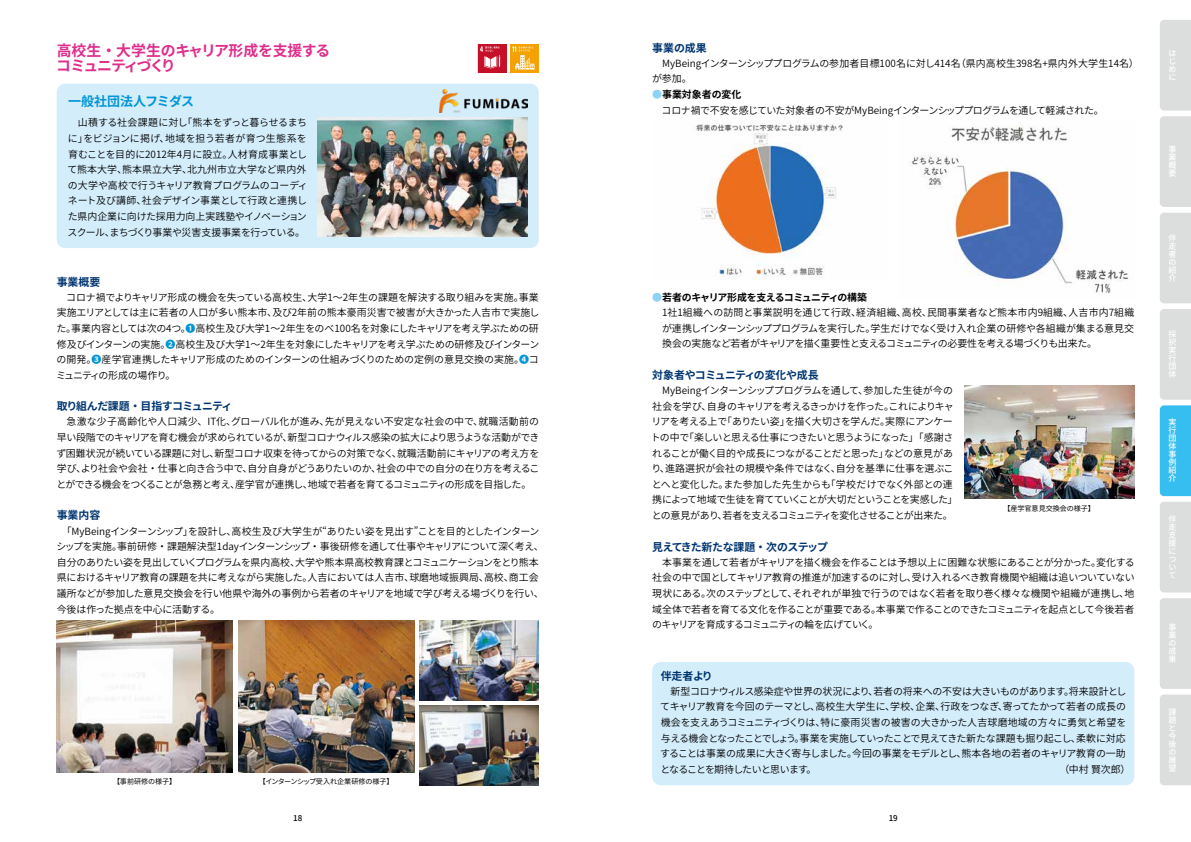
<style>
.page{position:relative;width:1191px;height:842px;background:#fff}
.page>*{position:absolute;margin:0;border:0;box-sizing:border-box;transform-origin:0 0}
.t1{font:700 14.9px/15.6px "Source Han Sans JP";letter-spacing:-.045em;color:#df2e8b}
.t2{font:700 13px "Source Han Sans JP";color:#0095d6}
.t3{font:700 10.9px "Source Han Sans JP";letter-spacing:-.025em;color:#003570}
.t4{font:700 10.9px "Source Han Sans JP";letter-spacing:-.055em;color:#003570}
.t5{font:9.9px/15.6px "Source Han Sans JP";letter-spacing:-.025em;color:#000;text-align:justify}
.t6{font:9.9px/15.6px "Source Han Sans JP";color:#000}
.t7{font:500 8px/8px "Source Han Sans JP";color:#fff;text-align:justify}
.t8{font:500 8px "Source Han Sans JP";color:#000}
.t9{font:7.1px "Source Han Sans JP";color:#000}
.t10{font:7.1px "Source Han Sans JP";letter-spacing:-.02em;color:#000}
.s1{font-weight:700;color:#8dd3f5}
.s2{font-weight:700}
.s3{font-weight:700;color:#0095d6}
</style>
<div class="page">
<div style="left:1160px;top:20px;width:31px;height:187px;background:#dcdddd"></div>
<div style="left:1160px;top:213px;width:31px;height:90px;background:#dcdddd"></div>
<svg style="left:1159px;top:309px;width:32px;height:187px;background:#90d0e7"></svg>
<div style="left:1160px;top:502px;width:31px;height:90px;background:#dcdddd"></div>
<div style="left:1160px;top:598px;width:31px;height:187px;background:#dcdddd"></div>
<div style="left:57px;top:84px;width:482px;height:164px;background:#d4edfb;border-radius:9px"></div>
<div style="left:652px;top:662px;width:482px;height:123px;background:#d4edfb;border-radius:9px"></div>
<img style="left:317px;top:118px;width:210px;height:119px">
<img style="left:238px;top:621px;width:176px;height:151px">
<img style="left:964px;top:386px;width:170px;height:113px">
<img style="left:439px;top:89px;width:88px;height:24px">
<img style="left:57px;top:621px;width:175px;height:151px">
<img style="left:420px;top:706px;width:119px;height:79px">
<img style="left:420px;top:621px;width:119px;height:79px">
<img style="left:693px;top:120px;width:150px;height:159px">
<img style="left:909px;top:126px;width:220px;height:168px">
<div style="left:478px;top:44px;width:28px;height:28px;background:#c60f28"></div>
<svg style="left:480px;top:46px;width:20px;height:22px"></svg>
<div style="left:510px;top:44px;width:29px;height:28px;background:#f5a200"></div>
<svg style="left:512px;top:46px;width:22px;height:24px"></svg>
<h1 class="t1" style="left:56px;top:43px;width:275px">高校生・大学生のキャリア形成を支援するコミュニティづくり</h1>
<p class="t3" style="left:652px;top:41px;width:56px">事業の成果</p>
<p class="t6" style="left:652px;top:56px;width:488px;text-indent:10px">MyBeingインターンシッププログラムの参加者目標100名に対し414名（県内高校生398名+県内外大学生14名）が参加。</p>
<p class="t5" style="left:661px;top:87px;width:443px;text-indent:-9px"><span class="s1">●</span><span class="s2">事業対象者の変化<br></span>コロナ禍で不安を感じていた対象者の不安がMyBeingインターンシッププログラムを通して軽減された。</p>
<h2 class="t2" style="left:68px;top:94px;width:128px">一般社団法人フミダス</h2>
<p class="t6" style="left:68px;top:115px;width:242px;text-indent:10px">山積する社会課題に対し「熊本をずっと暮らせるまちに」をビジョンに掲げ、地域を担う若者が育つ生態系を育むことを目的に2012年4月に設立。人材育成事業として熊本大学、熊本県立大学、北九州市立大学など県内外の大学や高校で行うキャリア教育プログラムのコーディネート及び講師、社会デザイン事業として行政と連携した県内企業に向けた採用力向上実践塾やイノベーションスクール、まちづくり事業や災害支援事業を行っている。</p>
<p class="t3" style="left:57px;top:275px;width:45px">事業概要</p>
<p class="t5" style="left:56px;top:289px;width:485px;text-indent:10px">コロナ禍でよりキャリア形成の機会を失っている高校生、大学1〜2年生の課題を解決する取り組みを実施。事業実施エリアとしては主に若者の人口が多い熊本市、及び2年前の熊本豪雨災害で被害が大きかった人吉市で実施した。事業内容としては次の4つ。<span class="s3">❶</span>高校生及び大学1〜2年生をのべ100名を対象にしたキャリアを考え学ぶための研修及びインターンの実施。<span class="s3">❷</span>高校生及び大学1〜2年生を対象にしたキャリアを考え学ぶための研修及びインターンの開発。<span class="s3">❸</span>産学官連携したキャリア形成のためのインターンの仕組みづくりのための定例の意見交換の実施。<span class="s3">❹</span>コミュニティの形成の場作り。</p>
<p class="t4" style="left:57px;top:400px;width:177px">取り組んだ課題・目指すコミュニティ</p>
<p class="t5" style="left:56px;top:414px;width:484px;text-indent:10px">急激な少子高齢化や人口減少、IT化、グローバル化が進み、先が見えない不安定な社会の中で、就職活動前の早い段階でのキャリアを育む機会が求められているが、新型コロナウィルス感染の拡大により思うような活動ができず困難状況が続いている課題に対し、新型コロナ収束を待ってからの対策でなく、就職活動前にキャリアの考え方を学び、より社会や会社・仕事と向き合う中で、自分自身がどうありたいのか、社会の中での自分の在り方を考えることができる機会をつくることが急務と考え、産学官が連携し、地域で若者を育てるコミュニティの形成を目指した。</p>
<p class="t3" style="left:57px;top:509px;width:45px">事業内容</p>
<p class="t5" style="left:57px;top:523px;width:488px;text-align:left;text-indent:5px">「MyBeingインターンシップ」を設計し、高校生及び大学生が“ありたい姿を見出す”ことを目的としたインターンシップを実施。事前研修・課題解決型1dayインターンシップ・事後研修を通して仕事やキャリアについて深く考え、自分のありたい姿を見出していくプログラムを県内高校、大学や熊本県高校教育課とコミュニケーションをとり熊本県におけるキャリア教育の課題を共に考えながら実施した。人吉においては人吉市、球磨地域振興局、高校、商工会議所などが参加した意見交換会を行い他県や海外の事例から若者のキャリアを地域で学び考える場づくりを行い、今後は作った拠点を中心に活動する。</p>
<p class="t9" style="left:113px;top:778px;width:65px">【事前研修の様子】</p>
<p class="t10" style="left:259px;top:778px;width:136px">【インターンシップ受入れ企業研修の様子】</p>
<p class="t5" style="left:662px;top:289px;width:474px;text-align:left;text-indent:-10px"><span class="s1">●</span><span class="s2">若者のキャリア形成を支えるコミュニティの構築<br></span>1社1組織への訪問と事業説明を通じて行政、経済組織、高校、民間事業者など熊本市内9組織、人吉市内7組織が連携しインターンシッププログラムを実行した。学生だけでなく受け入れ企業の研修や各組織が集まる意見交換会の実施など若者がキャリアを描く重要性と支えるコミュニティの必要性を考える場づくりも出来た。</p>
<p class="t3" style="left:652px;top:369px;width:168px">対象者やコミュニティの変化や成長</p>
<p class="t5" style="left:650px;top:383px;width:308px;text-align:left;text-indent:11px">MyBeingインターンシッププログラムを通して、参加した生徒が今の社会を学び、自身のキャリアを考えるきっかけを作った。これによりキャリアを考える上で「ありたい姿」を描く大切さを学んだ。実際にアンケートの中で「楽しいと思える仕事につきたいと思うようになった」「感謝されることが働く目的や成長につながることだと思った」などの意見があり、進路選択が会社の規模や条件ではなく、自分を基準に仕事を選ぶことへと変化した。また参加した先生からも「学校だけでなく外部との連携によって地域で生徒を育てていくことが大切だということを実感した」との意見があり、若者を支えるコミュニティを変化させることが出来た。</p>
<p class="t4" style="left:652px;top:540px;width:177px">見えてきた新たな課題・次のステップ</p>
<p class="t5" style="left:652px;top:555px;width:484px;text-indent:10px">本事業を通して若者がキャリアを描く機会を作ることは予想以上に困難な状態にあることが分かった。変化する社会の中で国としてキャリア教育の推進が加速するのに対し、受け入れるべき教育機関や組織は追いついていない現状にある。次のステップとして、それぞれが単独で行うのではなく若者を取り巻く様々な機関や組織が連携し、地域全体で若者を育てる文化を作ることが重要である。本事業で作ることのできたコミュニティを起点として今後若者のキャリアを育成するコミュニティの輪を広げていく。</p>
<p class="t9" style="left:1003px;top:504px;width:93px">【産学官意見交換会の様子】</p>
<p class="t3" style="left:660px;top:669px;width:54px">伴走者より</p>
<p class="t5" style="left:660px;top:683px;width:468px;text-indent:10px">新型コロナウィルス感染症や世界の状況により、若者の将来への不安は大きいものがあります。将来設計としてキャリア教育を今回のテーマとし、高校生大学生に、学校、企業、行政をつなぎ、寄ってたかって若者の成長の機会を支えあうコミュニティづくりは、特に豪雨災害の被害の大きかった人吉球磨地域の方々に勇気と希望を与える機会となったことでしょう。事業を実施していったことで見えてきた新たな課題も掘り起こし、柔軟に対応することは事業の成果に大きく寄与しました。今回の事業をモデルとし、熊本各地の若者のキャリア教育の一助となることを期待したいと思います。</p>
<p class="t5" style="left:1059px;top:761px;width:72px">（中村賢次郎）</p>
<p class="t8" style="left:293px;top:813px;width:11px">18</p>
<p class="t8" style="left:888px;top:813px;width:11px">19</p>
<p class="t7" style="left:1168px;top:49px;width:9px">はじめに</p>
<p class="t7" style="left:1168px;top:146px;width:9px">事業概要</p>
<p class="t7" style="left:1168px;top:234px;width:9px">伴走者の紹介</p>
<p class="t7" style="left:1168px;top:330px;width:9px">採択実行団体</p>
<p class="t7" style="left:1168px;top:419px;width:9px">実行団体事例紹介</p>
<p class="t7" style="left:1168px;top:515px;width:9px">伴走支援について</p>
<p class="t7" style="left:1168px;top:623px;width:9px">事業の成果</p>
<p class="t7" style="left:1168px;top:708px;width:9px;text-align:left">課題と今後の展望</p>
</div>
